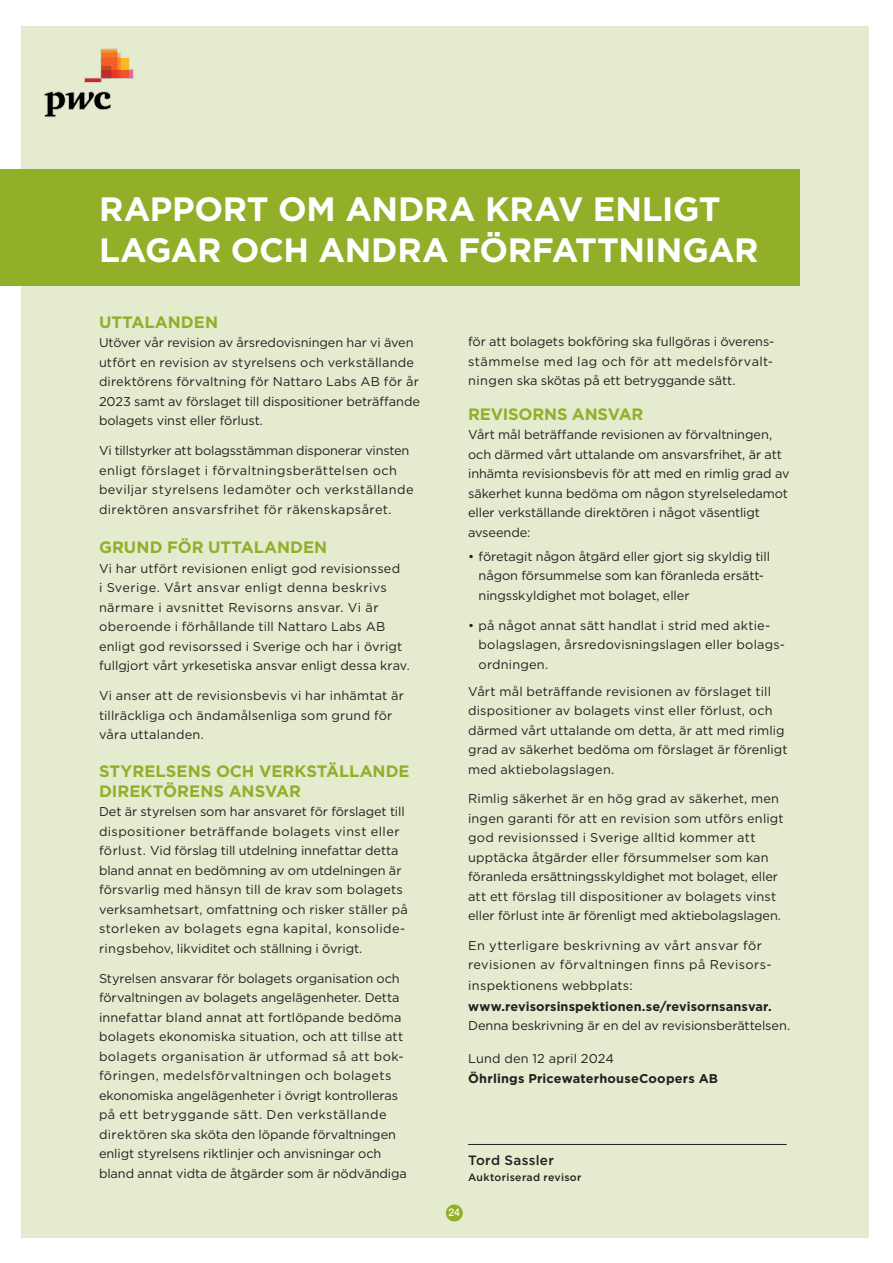
<style>
.page{position:relative;width:893px;height:1263px;background:#fff}
.page>*{position:absolute;margin:0;border:0;box-sizing:border-box;transform-origin:0 0}
.t1{font:700 33.75px/40.5px "Gotham";letter-spacing:-.01em;color:#fff}
.t2{font:700 16.5px/19.8px "Gotham";letter-spacing:-.005em;color:#92af2a}
.t3{font:500 13.5px "Gotham";letter-spacing:.025em;color:#231f20}
.t4{font:12.75px/19.5px "Gotham";letter-spacing:.005em;color:#231f20}
.t5{font:12.75px/19.5px "Gotham";letter-spacing:.03em;color:#231f20}
.t6{font:700 12.75px "Gotham";letter-spacing:.01em;color:#231f20}
.t7{font:500 10.5px "Gotham";letter-spacing:.03em;color:#231f20}
.t8{font:500 10.5px "Helvetica Neue";color:#fff}
</style>
<div class="page">
<div style="left:21px;top:26px;width:848px;height:1212px;background:#e4ebce"></div>
<img style="left:44px;top:48px;width:90px;height:69px">
<div style="left:446px;top:1204px;width:17px;height:17px;background:#92af2a;border-radius:50%"></div>
<div style="left:0;top:169px;width:799px;height:117px;background:#92af2a"></div>
<hr style="left:468px;top:1144px;width:319px;height:1px;background:#231f20">
<h1 class="t1" style="left:99px;top:188px;width:661px">RAPPORT OM ANDRA KRAV ENLIGT<br>LAGAR OCH ANDRA FÖRFATTNINGAR</h1>
<p class="t2" style="left:99px;top:311px;width:121px">UTTALANDEN</p>
<p class="t4" style="left:99px;top:333px;width:323px">Utöver vår revision av årsredovisningen har vi även utfört en revision av styrelsens och verkställande direktörens förvaltning för Nattaro Labs AB för år 2023 samt av förslaget till dispositioner beträffande bolagets vinst eller förlust.</p>
<p class="t5" style="left:99px;top:440px;width:316px">Vi tillstyrker att bolagsstämman disponerar vinsten enligt förslaget i förvaltningsberättelsen och beviljar styrelsens ledamöter och verkställande direktören ansvarsfrihet för räkenskapsåret.</p>
<p class="t2" style="left:99px;top:537px;width:230px">GRUND FÖR UTTALANDEN</p>
<p class="t4" style="left:99px;top:558px;width:312px">Vi har utfört revisionen enligt god revisionssed<br>i Sverige. Vårt ansvar enligt denna beskrivs närmare i avsnittet Revisorns ansvar. Vi är oberoende i förhållande till Nattaro Labs AB enligt god revisorssed i Sverige och har i övrigt fullgjort vårt yrkesetiska ansvar enligt dessa krav.</p>
<p class="t4" style="left:99px;top:686px;width:306px">Vi anser att de revisionsbevis vi har inhämtat är tillräckliga och ändamålsenliga som grund för våra uttalanden.</p>
<p class="t2" style="left:99px;top:761px;width:312px">STYRELSENS OCH VERKSTÄLLANDE<br>DIREKTÖRENS ANSVAR</p>
<p class="t4" style="left:99px;top:802px;width:310px">Det är styrelsen som har ansvaret för förslaget till dispositioner beträffande bolagets vinst eller förlust. Vid förslag till utdelning innefattar detta bland annat en bedömning av om utdelningen är försvarlig med hänsyn till de krav som bolagets verksamhetsart, omfattning och risker ställer på storleken av bolagets egna kapital, konsolide&shy;ringsbehov, likviditet och ställning i övrigt.</p>
<p class="t4" style="left:99px;top:968px;width:309px">Styrelsen ansvarar för bolagets organisation och förvaltningen av bolagets angelägenheter. Detta innefattar bland annat att fortlöpande bedöma bolagets ekonomiska situation, och att tillse att bolagets organisation är utformad så att bok&shy;föringen, medelsförvaltningen och bolagets ekonomiska angelägenheter i övrigt kontrolleras på ett betryggande sätt. Den verkställande direktören ska sköta den löpande förvaltningen enligt styrelsens riktlinjer och anvisningar och bland annat vidta de åtgärder som är nödvändiga</p>
<p class="t4" style="left:468px;top:331px;width:308px;text-align:justify">för att bolagets bokföring ska fullgöras i överens&shy;stämmelse med lag och för att medelsförvalt&shy;ningen ska skötas på ett betryggande sätt.</p>
<p class="t2" style="left:468px;top:404px;width:177px">REVISORNS ANSVAR</p>
<p class="t4" style="left:468px;top:425px;width:323px">Vårt mål beträffande revisionen av förvaltningen, och därmed vårt uttalande om ansvarsfrihet, är att inhämta revisionsbevis för att med en rimlig grad av säkerhet kunna bedöma om någon styrelseledamot eller verkställande direktören i något väsentligt avseende:</p>
<p class="t4" style="left:479px;top:546px;width:293px;text-indent:-11px">• företagit någon åtgärd eller gjort sig skyldig till någon försummelse som kan föranleda ersätt&shy;ningsskyldighet mot bolaget, eller</p>
<p class="t4" style="left:479px;top:615px;width:308px;text-indent:-11px">• på något annat sätt handlat i strid med aktie&shy;bolagslagen, årsredovisningslagen eller bolags&shy;ordningen.</p>
<p class="t4" style="left:468px;top:681px;width:321px">Vårt mål beträffande revisionen av förslaget till dispositioner av bolagets vinst eller förlust, och därmed vårt uttalande om detta, är att med rimlig grad av säkerhet bedöma om förslaget är förenligt med aktiebolagslagen.</p>
<p class="t4" style="left:468px;top:789px;width:317px">Rimlig säkerhet är en hög grad av säkerhet, men ingen garanti för att en revision som utförs enligt god revisionssed i Sverige alltid kommer att upptäcka åtgärder eller försummelser som kan föranleda ersättningsskyldighet mot bolaget, eller att ett förslag till dispositioner av bolagets vinst eller förlust inte är förenligt med aktiebolagslagen.</p>
<p class="t5" style="left:468px;top:935px;width:305px">En ytterligare beskrivning av vårt ansvar för revisionen av förvaltningen finns på Revisors-</p>
<p class="t4" style="left:468px;top:975px;width:166px">inspektionens webbplats:</p>
<p class="t6" style="left:468px;top:999px;width:305px">www.revisorsinspektionen.se/revisornsansvar.</p>
<p class="t4" style="left:468px;top:1016px;width:323px">Denna beskrivning är en del av revisionsberättelsen.</p>
<p class="t4" style="left:468px;top:1048px;width:147px">Lund den 12 april 2024</p>
<p class="t6" style="left:468px;top:1071px;width:251px">Öhrlings PricewaterhouseCoopers AB</p>
<p class="t3" style="left:468px;top:1153px;width:87px">Tord Sassler</p>
<p class="t7" style="left:468px;top:1172px;width:115px">Auktoriserad revisor</p>
<p class="t8" style="left:448px;top:1204px;width:13px">24</p>
</div>
